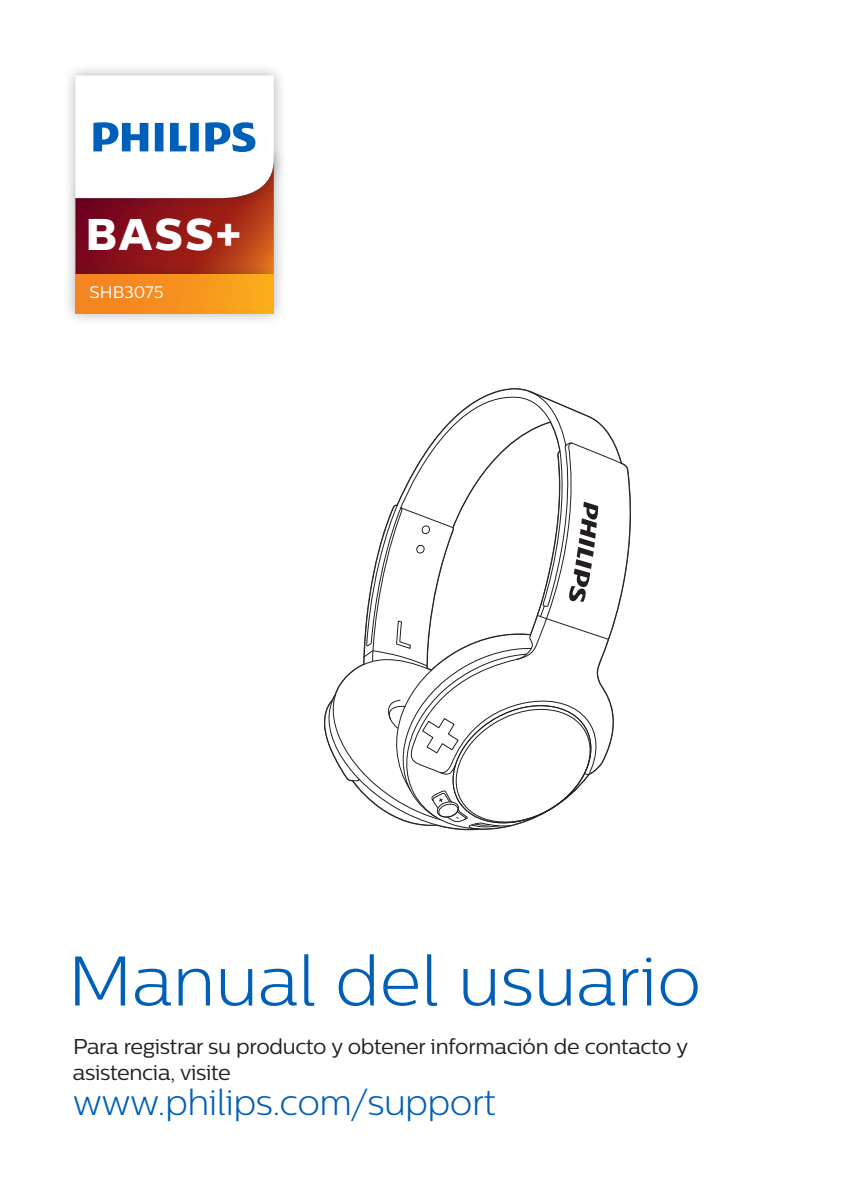
<style>
.page{position:relative;width:842px;height:1191px;background:#fff}
.page>*{position:absolute;margin:0;border:0;box-sizing:border-box;transform-origin:0 0}
.t1{font:300 70px "Centrale Sans";color:#005fb9}
.t2{font:44.4px "Centrale Sans X Bold";color:#fff}
.t3{font:300 36px "Centrale Sans";letter-spacing:-.015em;color:#005fb9}
.t4{font:21.4px/26px "Centrale Sans";letter-spacing:-.015em;color:#231f20}
.t5{font:16.8px "Centrale Sans";color:#fff}
</style>
<div class="page">
<svg style="left:324px;top:391px;width:298px;height:439px"></svg>
<div style="left:63px;top:142px;width:223px;height:146px;background:#231f20;opacity:.35"></div>
<div style="left:63px;top:63px;width:223px;height:148px;background:#231f20;opacity:.35"></div>
<div style="left:63px;top:262px;width:224px;height:64px;background:#231f20;opacity:.35"></div>
<div style="left:75px;top:274px;width:199px;height:40px;background:linear-gradient(to right,#f47d20,#faaa1c)"></div>
<svg style="left:75px;top:75px;width:199px;height:200px"></svg>
<p class="t2" style="left:86px;top:206px;width:157px">BASS+</p>
<p class="t5" style="left:90px;top:282px;width:75px">SHB3075</p>
<h1 class="t1" style="left:68px;top:941px;width:635px">Manual del usuario</h1>
<p class="t4" style="left:73px;top:1032px;width:617px">Para registrar su producto y obtener información de contacto y asistencia, visite</p>
<h3 class="t3" style="left:73px;top:1082px;width:425px">www.philips.com/support</h3>
</div>
